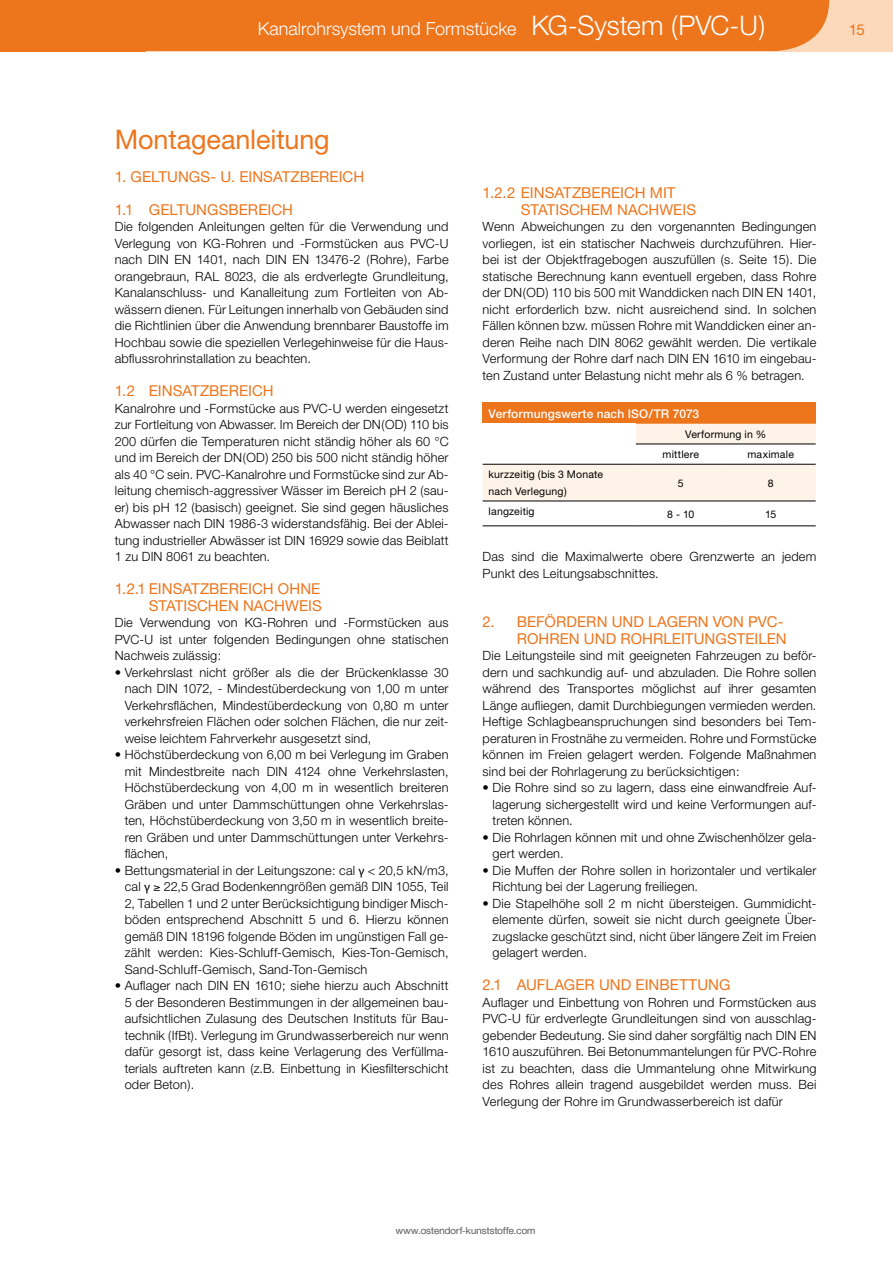
<style>
.page{position:relative;width:893px;height:1263px;background:#fff}
.page>*{position:absolute;margin:0;border:0;box-sizing:border-box;transform-origin:0 0}
.t1{font:300 27px "Helvetica Neue";letter-spacing:-.01em;color:#fff}
.t2{font:27px "Helvetica Neue";letter-spacing:-.005em;color:#ed751c}
.t3{font:300 18px "Helvetica Neue";color:#fff}
.t4{font:15px "Helvetica Neue";color:#ed751c}
.t5{font:300 12.75px/16.5px "Helvetica Neue";letter-spacing:.015em;color:#000;text-align:justify}
.t6{font:500 12px "Helvetica Neue";letter-spacing:.015em;color:#fff}
.t7{font:10.5px/20.2px "Helvetica Neue";letter-spacing:.015em;color:#000}
.t8{font:300 9.75px "Helvetica Neue";letter-spacing:.02em;color:#707172}
.s1{font-family:"Myriad Pro";font-weight:400}
</style>
<div class="page">
<div style="left:0;top:0;width:893px;height:51px;background:#fcd9bb"></div>
<div style="left:146px;top:0;width:683px;height:51px;background:#ed751c"></div>
<div style="left:0;top:0;width:146px;height:51px;background:#ed751c"></div>
<div style="left:483px;top:402px;width:333px;height:22px;background:#ed751c"></div>
<svg style="left:483px;top:424px;width:333px;height:77px"></svg>
<hr style="left:483px;top:525px;width:153px;height:1px;background:#000">
<hr style="left:636px;top:525px;width:90px;height:1px;background:#000">
<hr style="left:726px;top:525px;width:90px;height:1px;background:#000">
<hr style="left:483px;top:464px;width:153px;height:1px;background:#000">
<hr style="left:636px;top:464px;width:90px;height:1px;background:#000">
<hr style="left:726px;top:464px;width:90px;height:1px;background:#000">
<hr style="left:483px;top:501px;width:153px;height:1px;background:#000">
<hr style="left:636px;top:501px;width:90px;height:1px;background:#000">
<hr style="left:726px;top:501px;width:90px;height:1px;background:#000">
<hr style="left:636px;top:444px;width:90px;height:1px;background:#000">
<hr style="left:726px;top:444px;width:90px;height:1px;background:#000">
<h1 class="t1" style="left:531px;top:9px;width:228px">KG-System (PVC-U</h1>
<h1 class="t1" style="left:560px;top:9px;width:207px">KG-System (PVC)</h1>
<p class="t4" style="left:849px;top:20px;width:17px">15</p>
<h2 class="t3" style="left:258px;top:17px;width:260px">Kanalrohrsystem und Formstücke</h2>
<h2 class="t3" style="left:286px;top:17px;width:260px">Kanalrohrsystem und Formstücke</h2>
<h1 class="t2" style="left:115px;top:123px;width:216px">MONTAGEANLEITUNG</h1>
<p class="t4" style="left:115px;top:168px;width:38px">1. GELTUNGS</p>
<p class="t4" style="left:210px;top:168px;width:48px">- U. EINSAT</p>
<p class="t4" style="left:291px;top:168px;width:20px">ZBEREICH</p>
<p class="t4" style="left:115px;top:201px;width:56px">1.1 GELTUNGSBEREICH</p>
<p class="t5" style="left:115px;top:218px;width:335px">Die folgenden Anleitungen gelten für die Verwendung und Verlegung von KG-Rohren und -Formstücken aus PVC-U nach DIN EN 1401, nach DIN EN 13476-2 (Rohre), Farbe orangebraun, RAL 8023, die als erdverlegte Grundleitung, Kanalanschluss- und Kanalleitung zum Fortleiten von Ab&shy;wässern dienen. Für Leitungen innerhalb von Gebäuden sind die Richtlinien über die Anwendung brennbarer Baustoffe im Hochbau sowie die speziellen Verlegehinweise für die Haus&shy;abflussrohrinstallation zu beachten.</p>
<p class="t4" style="left:115px;top:382px;width:53px">1.2 EINSAT</p>
<p class="t4" style="left:200px;top:382px;width:19px">ZBEREICH</p>
<p class="t5" style="left:115px;top:400px;width:335px">Kanalrohre und -Formstücke aus PVC-U werden eingesetzt zur Fortleitung von Abwasser. Im Bereich der DN(OD) 110 bis 200 dürfen die Temperaturen nicht ständig höher als 60 °C und im Bereich der DN(OD) 250 bis 500 nicht ständig höher als 40 °C sein. PVC-Kanalrohre und Formstücke sind zur Ab&shy;leitung chemisch-aggressiver Wässer im Bereich pH 2 (sau&shy;er) bis pH 12 (basisch) geeignet. Sie sind gegen häusliches Abwasser nach DIN 1986-3 widerstandsfähig. Bei der Ablei&shy;tung industrieller Abwässer ist DIN 16929 sowie das Beiblatt 1 zu DIN 8061 zu beachten.</p>
<p class="t4" style="left:115px;top:580px;width:53px">1.2.1 EINSAT</p>
<p class="t4" style="left:200px;top:580px;width:19px">ZBEREICH</p>
<p class="t4" style="left:278px;top:580px;width:12px">OHNE</p>
<p class="t4" style="left:149px;top:597px;width:10px">STATISCHEN</p>
<p class="t4" style="left:243px;top:597px;width:22px">NACHWEIS</p>
<p class="t5" style="left:115px;top:614px;width:335px">Die Verwendung von KG-Rohren und -Formstücken aus PVC-U ist unter folgenden Bedingungen ohne statischen Nachweis zulässig:</p>
<p class="t5" style="left:125px;top:664px;width:325px;text-indent:-10px">• Verkehrslast nicht größer als die der Brückenklasse 30 nach DIN 1072, - Mindestüberdeckung von 1,00 m unter Verkehrsflächen, Mindestüberdeckung von 0,80 m unter verkehrsfreien Flächen oder solchen Flächen, die nur zeit&shy;weise leichtem Fahrverkehr ausgesetzt sind,</p>
<p class="t5" style="left:125px;top:746px;width:325px;text-indent:-10px">• Höchstüberdeckung von 6,00 m bei Verlegung im Graben mit Mindestbreite nach DIN 4124 ohne Verkehrslasten, Höchstüberdeckung von 4,00 m in wesentlich breiteren Gräben und unter Dammschüttungen ohne Verkehrslas&shy;ten, Höchstüberdeckung von 3,50 m in wesentlich breite&shy;ren Gräben und unter Dammschüttungen unter Verkehrs&shy;flächen,</p>
<p class="t5" style="left:125px;top:862px;width:325px;text-indent:-10px">• Bettungsmaterial in der Leitungszone: cal <span class="s1">γ</span> &lt; 20,5 kN/m3, cal <span class="s1">γ</span> ≥ 22,5 Grad Bodenkenngrößen gemäß DIN 1055, Teil 2, Tabellen 1 und 2 unter Berücksichtigung bindiger Misch&shy;böden entsprechend Abschnitt 5 und 6. Hierzu können gemäß DIN 18196 folgende Böden im ungünstigen Fall ge&shy;zählt werden: Kies-Schluff-Gemisch, Kies-Ton-Gemisch, Sand-Schluff-Gemisch, Sand-Ton-Gemisch</p>
<p class="t5" style="left:125px;top:977px;width:325px;text-indent:-10px">• Auflager nach DIN EN 1610; siehe hierzu auch Abschnitt 5 der Besonderen Bestimmungen in der allgemeinen bau&shy;aufsichtlichen Zulasung des Deutschen Instituts für Bau&shy;technik (IfBt). Verlegung im Grundwasserbereich nur wenn dafür gesorgt ist, dass keine Verlagerung des Verfüllma&shy;terials auftreten kann (z.B. Einbettung in Kiesfilterschicht oder Beton).</p>
<p class="t4" style="left:483px;top:184px;width:57px">1.2.2 EINSAT</p>
<p class="t4" style="left:572px;top:184px;width:19px">ZBEREICH</p>
<p class="t4" style="left:650px;top:184px;width:10px">MIT</p>
<p class="t4" style="left:521px;top:201px;width:11px">STATISCHEM</p>
<p class="t4" style="left:617px;top:201px;width:22px">NACHWEIS</p>
<p class="t5" style="left:483px;top:218px;width:335px">Wenn Abweichungen zu den vorgenannten Bedingungen vorliegen, ist ein statischer Nachweis durchzuführen. Hier&shy;bei ist der Objektfragebogen auszufüllen (s. Seite 15). Die statische Berechnung kann eventuell ergeben, dass Rohre der DN(OD) 110 bis 500 mit Wanddicken nach DIN EN 1401, nicht erforderlich bzw. nicht ausreichend sind. In solchen Fällen können bzw. müssen Rohre mit Wanddicken einer an&shy;deren Reihe nach DIN 8062 gewählt werden. Die vertikale Verformung der Rohre darf nach DIN EN 1610 im eingebau&shy;ten Zustand unter Belastung nicht mehr als 6 % betragen.</p>
<p class="t6" style="left:489px;top:406px;width:212px">Verformungswerte nach ISO/TR 7073</p>
<p class="t7" style="left:663px;top:424px;width:105px;text-indent:23px">VERFORMUNG IN %<br>MITTLERE</p>
<p class="t7" style="left:747px;top:444px;width:48px">MAXIMALE</p>
<p class="t7" style="left:489px;top:466px;width:116px;line-height:16.5px">KURZZEITIG (BIS 3 MONATE<br>NACH VERLEGUNG)</p>
<p class="t7" style="left:678px;top:473px;width:7px">5</p>
<p class="t7" style="left:768px;top:473px;width:7px">8</p>
<p class="t7" style="left:489px;top:501px;width:47px">LANGZEITIG</p>
<p class="t7" style="left:667px;top:503px;width:29px">8 - 10</p>
<p class="t7" style="left:765px;top:503px;width:13px">15</p>
<p class="t5" style="left:483px;top:548px;width:335px">Das sind die Maximalwerte obere Grenzwerte an jedem<br>Punkt des Leitungsabschnittes.</p>
<p class="t4" style="left:483px;top:613px;width:56px">2. BEFÖRDERN</p>
<p class="t4" style="left:612px;top:613px;width:12px">UND</p>
<p class="t4" style="left:648px;top:613px;width:21px">LAGERN</p>
<p class="t4" style="left:713px;top:613px;width:12px">VON</p>
<p class="t4" style="left:748px;top:613px;width:37px">PVC-</p>
<p class="t4" style="left:517px;top:630px;width:22px">ROHREN</p>
<p class="t4" style="left:584px;top:630px;width:12px">UND</p>
<p class="t4" style="left:620px;top:630px;width:21px">ROHRLEITUNGSTEILEN</p>
<p class="t5" style="left:483px;top:647px;width:335px">Die Leitungsteile sind mit geeigneten Fahrzeugen zu beför&shy;dern und sachkundig auf- und abzuladen. Die Rohre sollen während des Transportes möglichst auf ihrer gesamten Länge aufliegen, damit Durchbiegungen vermieden werden.<br>Heftige Schlagbeanspruchungen sind besonders bei Tem&shy;peraturen in Frostnähe zu vermeiden. Rohre und Formstücke können im Freien gelagert werden. Folgende Maßnahmen sind bei der Rohrlagerung zu berücksichtigen:</p>
<p class="t5" style="left:493px;top:779px;width:325px;text-indent:-10px">• Die Rohre sind so zu lagern, dass eine einwandfreie Auf&shy;lagerung sichergestellt wird und keine Verformungen auf&shy;treten können.</p>
<p class="t5" style="left:493px;top:829px;width:325px;text-indent:-10px">• Die Rohrlagen können mit und ohne Zwischenhölzer gela&shy;gert werden.</p>
<p class="t5" style="left:493px;top:862px;width:325px;text-indent:-10px">• Die Muffen der Rohre sollen in horizontaler und vertikaler<br>Richtung bei der Lagerung freiliegen.</p>
<p class="t5" style="left:493px;top:895px;width:325px;text-indent:-10px">• Die Stapelhöhe soll 2 m nicht übersteigen. Gummidicht&shy;elemente dürfen, soweit sie nicht durch geeignete Über&shy;zugslacke geschützt sind, nicht über längere Zeit im Freien gelagert werden.</p>
<p class="t4" style="left:483px;top:976px;width:55px">2.1 AUFLAGER</p>
<p class="t4" style="left:599px;top:976px;width:12px">UND</p>
<p class="t4" style="left:636px;top:976px;width:20px">EINBETTUNG</p>
<p class="t5" style="left:483px;top:994px;width:335px">Auflager und Einbettung von Rohren und Formstücken aus PVC-U für erdverlegte Grundleitungen sind von ausschlag&shy;gebender Bedeutung. Sie sind daher sorgfältig nach DIN EN 1610 auszuführen. Bei Betonummantelungen für PVC-Rohre ist zu beachten, dass die Ummantelung ohne Mitwirkung des Rohres allein tragend ausgebildet werden muss. Bei Verlegung der Rohre im Grundwasserbereich ist dafür</p>
<p class="t8" style="left:396px;top:1225px;width:141px">www.ostendorf-kunststoffe.com</p>
</div>
